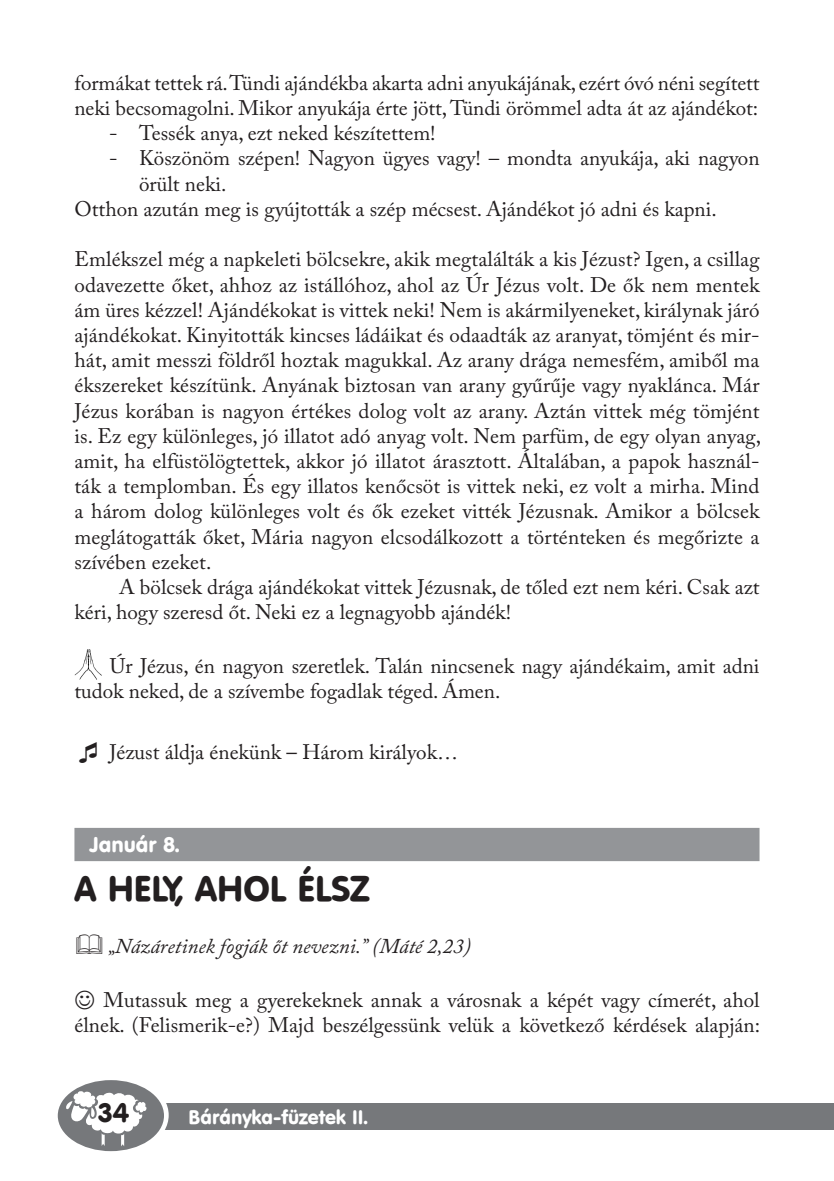
<style>
.page{position:relative;width:834px;height:1181px;background:#fff}
.page>*{position:absolute;margin:0;border:0;box-sizing:border-box;transform-origin:0 0}
.t1{font:35px "Hu Vagou Hu";color:#231f20}
.t2{font:26.6px "Hu Vagou Hu";color:#231f20}
.t3{font:21px/25.2px "Adobe Caslon Pro";color:#231f20}
.t4{font:italic 21px "Adobe Caslon Pro";color:#231f20}
.t5{font:21px "Caslon Pro Regular Hu";color:#231f20}
.t6{font:21px "Hu Vagou Hu";color:#fff}
.t7{font:19.25px "Hu Vagou Hu";color:#fff}
</style>
<div class="page">
<div style="left:74px;top:1103px;width:759px;height:27px;background:#76787b"></div>
<div style="left:53px;top:1074px;width:116px;height:82px;background:#fff;border-radius:50%"></div>
<svg style="left:58px;top:1080px;width:106px;height:71px"></svg>
<div style="left:74px;top:828px;width:685px;height:33px;background:#939598"></div>
<img style="left:74px;top:649px;width:28px;height:30px">
<p class="t3" style="left:74px;top:70px;width:686px">formákat tettek rá. Tündi ajándékba akarta adni anyukájának, ezért óvó néni segített neki becsomagolni. Mikor anyukája érte jött, Tündi örömmel adta át az ajándékot:</p>
<p class="t3" style="left:109px;top:120px;width:328px">- Tessék anya, ezt neked készítettem!</p>
<p class="t3" style="left:109px;top:146px;width:651px">- Köszönöm szépen! Nagyon ügyes vagy! – mondta anyukája, aki nagyon</p>
<p class="t3" style="left:139px;top:171px;width:89px">örült neki.</p>
<p class="t3" style="left:74px;top:196px;width:643px">Otthon azután meg is gyújtották a szép mécsest. Ajándékot jó adni és kapni.</p>
<p class="t3" style="left:74px;top:246px;width:688px;text-align:justify">Emlékszel még a napkeleti bölcsekre, akik megtalálták a kis Jézust? Igen, a csillag odavezette őket, ahhoz az istállóhoz, ahol az Úr Jézus volt. De ők nem mentek ám üres kézzel! Ajándékokat is vittek neki! Nem is akármilyeneket, királynak járó ajándékokat. Kinyitották kincses ládáikat és odaadták az aranyat, tömjént és mir&shy;hát, amit messzi földről hoztak magukkal. Az arany drága nemesfém, amiből ma ékszereket készítünk. Anyának biztosan van arany gyűrűje vagy nyaklánca. Már Jézus korában is nagyon értékes dolog volt az arany. Aztán vittek még tömjént is. Ez egy különleges, jó illatot adó anyag volt. Nem parfüm, de egy olyan anyag, amit, ha elfüstölögtettek, akkor jó illatot árasztott. Általában, a papok használ&shy;ták a templomban. És egy illatos kenőcsöt is vittek neki, ez volt a mirha. Mind a három dolog különleges volt és ők ezeket vitték Jézusnak. Amikor a bölcsek meglátogatták őket, Mária nagyon elcsodálkozott a történteken és megőrizte a szívében ezeket.</p>
<p class="t3" style="left:74px;top:574px;width:686px;text-indent:45px">A bölcsek drága ajándékokat vittek Jézusnak, de tőled ezt nem kéri. Csak azt kéri, hogy szeresd őt. Neki ez a legnagyobb ajándék!</p>
<p class="t3" style="left:74px;top:653px;width:686px;text-indent:35px">Úr Jézus, én nagyon szeretlek. Talán nincsenek nagy ajándékaim, amit adni tudok neked, de a szívembe fogadlak téged. Ámen.</p>
<p class="t5" style="left:109px;top:739px;width:350px">Jézust áldja énekünk – Három királyok…</p>
<p class="t6" style="left:89px;top:830px;width:92px">Január 8.</p>
<h1 class="t1" style="left:74px;top:867px;width:296px">A hely, ahol élsz</h1>
<p class="t4" style="left:108px;top:933px;width:364px">„Názáretinek fogják őt nevezni.” (Máté 2,23)</p>
<p class="t3" style="left:74px;top:987px;width:687px;text-align:right">Mutassuk meg a gyerekeknek annak a városnak a képét vagy címerét, ahol élnek. (Felismerik-e?) Majd beszélgessünk velük a következő kérdések alapján:</p>
<p class="t2" style="left:98px;top:1095px;width:32px">34</p>
<p class="t7" style="left:189px;top:1104px;width:181px">Bárányka-füzetek II.</p>
</div>
